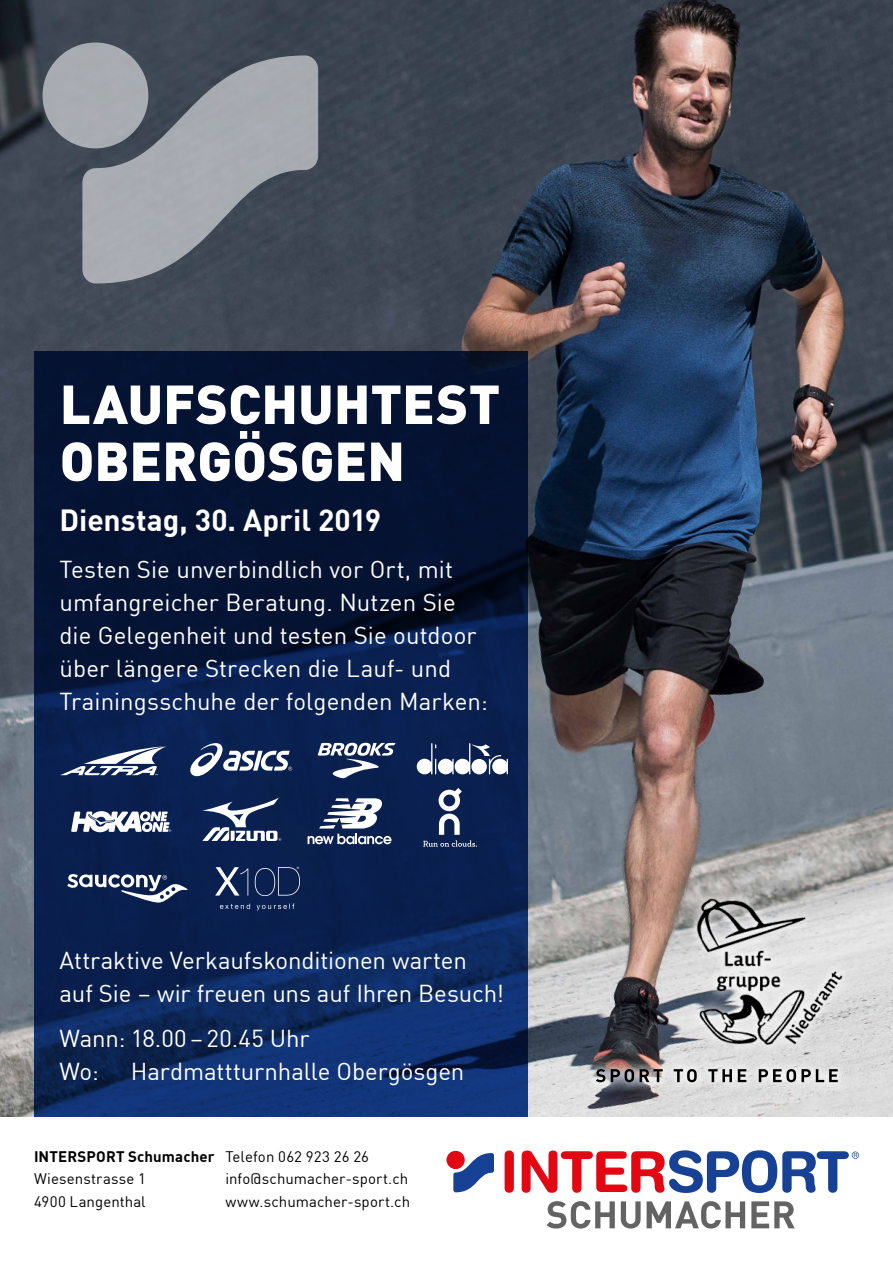
<style>
.page{position:relative;width:893px;height:1263px;background:#fff}
.page>*{position:absolute;margin:0;border:0;box-sizing:border-box;transform-origin:0 0}
.t1{font:900 54px/57px "FFDIN Profor IIC";color:#fff}
.t2{font:700 30px "FFDIN Profor IIC";color:#fff}
.t3{font:24px/33px "FFDIN Profor IIC";color:#fff}
.t4{font:15px/22.5px "FFDIN Profor IIC";letter-spacing:.005em;color:#000}
.t5{font:700 15px "FFDIN Profor IIC";letter-spacing:.01em;color:#000}
.t6{font:3px "Helvetica Neue";color:#fff}
</style>
<div class="page">
<img style="left:0;top:0;width:893px;height:1116px">
<svg style="left:34px;top:351px;width:493px;height:765px"></svg>
<div style="left:505px;top:1150px;width:9px;height:43px;background:#e30613;border-radius:5px"></div>
<svg style="left:522px;top:1150px;width:337px;height:43px"></svg>
<div style="left:446px;top:1151px;width:19px;height:18px;background:#e30613;border-radius:50%"></div>
<svg style="left:453px;top:1153px;width:41px;height:39px"></svg>
<svg style="left:547px;top:1201px;width:68px;height:27px"></svg>
<svg style="left:621px;top:1201px;width:20px;height:27px"></svg>
<svg style="left:647px;top:1201px;width:98px;height:27px"></svg>
<svg style="left:751px;top:1201px;width:44px;height:27px"></svg>
<div style="left:585px;top:1057px;width:264px;height:37px;background:#fff;opacity:.75"></div>
<svg style="left:596px;top:1069px;width:242px;height:13px"></svg>
<div style="left:43px;top:43px;width:105px;height:105px;background:#a8acb1;border-radius:50%"></div>
<svg style="left:82px;top:55px;width:236px;height:228px;fill:#a7abb0"></svg>
<svg style="left:60px;top:746px;width:106px;height:29px"></svg>
<svg style="left:318px;top:743px;width:77px;height:35px"></svg>
<svg style="left:417px;top:743px;width:91px;height:31px"></svg>
<svg style="left:71px;top:811px;width:100px;height:21px"></svg>
<svg style="left:202px;top:798px;width:79px;height:43px"></svg>
<svg style="left:308px;top:798px;width:83px;height:46px"></svg>
<svg style="left:67px;top:874px;width:121px;height:28px"></svg>
<svg style="left:423px;top:788px;width:54px;height:59px"></svg>
<svg style="left:215px;top:867px;width:85px;height:29px"></svg>
<svg style="left:220px;top:903px;width:74px;height:7px"></svg>
<svg style="left:190px;top:743px;width:102px;height:33px"></svg>
<div style="left:686px;top:888px;width:166px;height:167px;background:#fff;opacity:.75"></div>
<img style="left:694px;top:898px;width:150px;height:148px">
<h1 class="t1" style="left:60px;top:372px;width:442px">LAUFSCHUHTEST<br>OBERGÖSGEN</h1>
<p class="t2" style="left:60px;top:496px;width:323px">Dienstag, 30. April 2019</p>
<p class="t3" style="left:60px;top:551px;width:430px">Testen Sie unverbindlich vor Ort, mit umfangreicher Beratung. Nutzen Sie die Gelegenheit und testen Sie outdoor über längere Strecken die Lauf- und Trainingsschuhe der folgenden Marken:</p>
<p class="t6" style="left:297px;top:866px;width:4px">®</p>
<p class="t3" style="left:60px;top:942px;width:446px">Attraktive Verkaufskonditionen warten auf Sie – wir freuen uns auf Ihren Besuch!</p>
<p class="t3" style="left:60px;top:1020px;width:251px">Wann: 18.00–20.45 Uhr<br>Wo:</p>
<p class="t3" style="left:131px;top:1053px;width:335px">Hardmattturnhalle Obergösgen</p>
<p class="t5" style="left:34px;top:1144px;width:182px">INTERSPORT Schumacher</p>
<p class="t4" style="left:34px;top:1166px;width:113px">Wiesenstrasse 1<br>4900 Langenthal</p>
<p class="t4" style="left:225px;top:1144px;width:186px">Telefon 062 923 26 26 info@schumacher-sport.ch www.schumacher-sport.ch</p>
</div>
